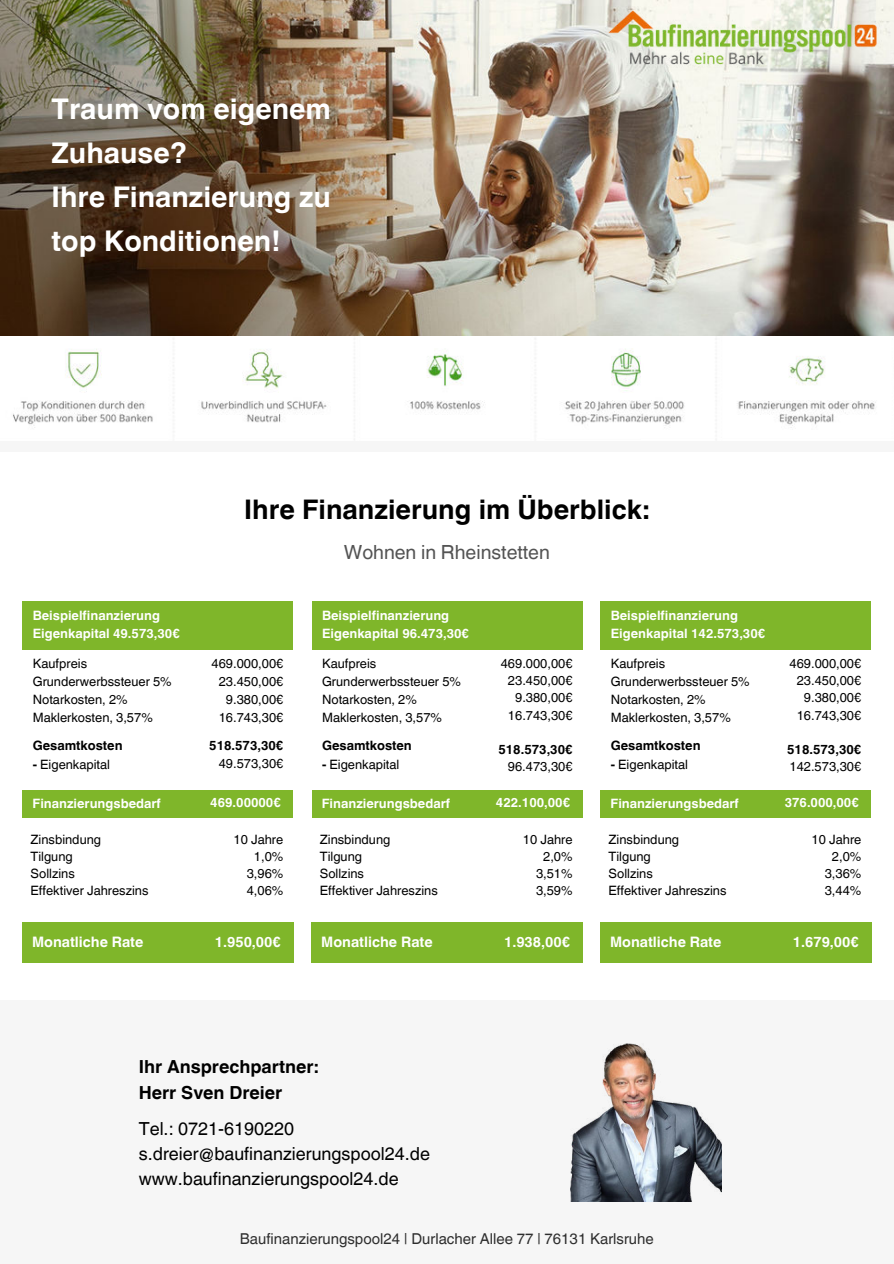
<style>
.page{position:relative;width:894px;height:1264px;background:#fff}
.page>*{position:absolute;margin:0;border:0;box-sizing:border-box;transform-origin:0 0}
.t1{font:700 28.5px/43.8px "Helvetica World";color:#fff}
.t2{font:700 27px "Helvetica World";color:#000}
.t3{font:19.5px "Helvetica World";color:#545454}
.t4{font:18px/24.8px "Helvetica World";color:#000}
.t5{font:700 18px/25.8px "Helvetica World";color:#000}
.t6{font:15px "Helvetica World";color:#2e2e2e}
.t7{font:700 14.4px "Helvetica World";color:#fff}
.t8{font:12.9px/17.2px "Helvetica World";color:#000}
.t9{font:700 12.9px/18.6px "Helvetica World";color:#fff}
.t10{font:700 12.9px "Helvetica World";color:#000}
.s1{font-weight:700}
</style>
<div class="page">
<div style="left:312px;top:601px;width:270px;height:49px;background:#7fb62a"></div>
<div style="left:312px;top:790px;width:270px;height:27px;background:#7fb62a"></div>
<div style="left:311px;top:922px;width:271px;height:40px;background:#7fb62a"></div>
<img style="left:0;top:335px;width:893px;height:97px">
<img style="left:0;top:0;width:893px;height:335px">
<img style="left:591px;top:0;width:302px;height:89px">
<div style="left:0;top:441px;width:893px;height:11px;background:#f6f6f6"></div>
<div style="left:0;top:1000px;width:892px;height:263px;background:#f6f6f6"></div>
<img style="left:570px;top:1043px;width:151px;height:158px">
<div style="left:600px;top:601px;width:270px;height:49px;background:#7fb62a"></div>
<div style="left:600px;top:790px;width:270px;height:27px;background:#7fb62a"></div>
<div style="left:599px;top:922px;width:271px;height:40px;background:#7fb62a"></div>
<div style="left:22px;top:601px;width:271px;height:49px;background:#7fb62a"></div>
<div style="left:23px;top:790px;width:270px;height:27px;background:#7fb62a"></div>
<div style="left:22px;top:922px;width:271px;height:40px;background:#7fb62a"></div>
<h1 class="t1" style="left:52px;top:87px;width:281px">Traum vom eigenem<br>Zuhause?<br>Ihre Finanzierung zu top Konditionen!</h1>
<p class="t9" style="left:33px;top:606px;width:148px">Beispielfinanzierung<br>Eigenkapital 49.573,30€</p>
<p class="t8" style="left:33px;top:655px;width:140px;line-height:17.9px">Kaufpreis<br>Grunderwerbssteuer 5%<br>Notarkosten, 2%<br>Maklerkosten, 3,57%</p>
<p class="t10" style="left:33px;top:738px;width:91px">Gesamtkosten</p>
<p class="t8" style="left:33px;top:756px;width:79px"><span class="s1">-</span> Eigenkapital</p>
<p class="t9" style="left:33px;top:794px;width:130px">Finanzierungsbedarf</p>
<p class="t8" style="left:31px;top:830px;width:119px">Zinsbindung<br>Tilgung<br>Sollzins<br>Effektiver Jahreszins</p>
<p class="t7" style="left:32px;top:933px;width:113px">Monatliche Rate</p>
<h2 class="t2" style="left:244px;top:494px;width:406px">Ihre Finanzierung im Überblick:</h2>
<h3 class="t3" style="left:343px;top:540px;width:207px">Wohnen in Rheinstetten</h3>
<p class="t8" style="left:211px;top:655px;width:73px;line-height:17.9px;text-align:right">469.000,00€<br>23.450,00€<br>9.380,00€<br>16.743,30€</p>
<p class="t10" style="left:209px;top:738px;width:76px">518.573,30€</p>
<p class="t8" style="left:219px;top:755px;width:66px">49.573,30€</p>
<p class="t9" style="left:210px;top:793px;width:72px">469.00000€</p>
<p class="t8" style="left:233px;top:830px;width:51px;text-align:right">10 Jahre<br>1,0%<br>3,96%<br>4,06%</p>
<p class="t7" style="left:215px;top:933px;width:68px">1.950,00€</p>
<p class="t9" style="left:322px;top:606px;width:148px">Beispielfinanzierung<br>Eigenkapital 96.473,30€</p>
<p class="t8" style="left:322px;top:655px;width:140px;line-height:17.9px">Kaufpreis<br>Grunderwerbssteuer 5%<br>Notarkosten, 2%<br>Maklerkosten, 3,57%</p>
<p class="t10" style="left:322px;top:738px;width:91px">Gesamtkosten</p>
<p class="t8" style="left:322px;top:756px;width:79px"><span class="s1">-</span> Eigenkapital</p>
<p class="t9" style="left:322px;top:794px;width:130px">Finanzierungsbedarf</p>
<p class="t8" style="left:320px;top:830px;width:119px">Zinsbindung<br>Tilgung<br>Sollzins<br>Effektiver Jahreszins</p>
<p class="t7" style="left:321px;top:933px;width:113px">Monatliche Rate</p>
<p class="t8" style="left:500px;top:655px;width:73px;text-align:right">469.000,00€<br>23.450,00€<br>9.380,00€<br>16.743,30€</p>
<p class="t10" style="left:498px;top:742px;width:76px">518.573,30€</p>
<p class="t8" style="left:508px;top:758px;width:66px">96.473,30€</p>
<p class="t9" style="left:496px;top:793px;width:76px">422.100,00€</p>
<p class="t8" style="left:522px;top:830px;width:51px;text-align:right">10 Jahre<br>2,0%<br>3,51%<br>3,59%</p>
<p class="t7" style="left:504px;top:933px;width:68px">1.938,00€</p>
<p class="t9" style="left:610px;top:606px;width:156px">Beispielfinanzierung<br>Eigenkapital 142.573,30€</p>
<p class="t8" style="left:610px;top:655px;width:140px;line-height:17.9px">Kaufpreis<br>Grunderwerbssteuer 5%<br>Notarkosten, 2%<br>Maklerkosten, 3,57%</p>
<p class="t10" style="left:610px;top:738px;width:91px">Gesamtkosten</p>
<p class="t8" style="left:610px;top:756px;width:79px"><span class="s1">-</span> Eigenkapital</p>
<p class="t9" style="left:610px;top:794px;width:130px">Finanzierungsbedarf</p>
<p class="t8" style="left:608px;top:830px;width:119px">Zinsbindung<br>Tilgung<br>Sollzins<br>Effektiver Jahreszins</p>
<p class="t7" style="left:610px;top:933px;width:113px">Monatliche Rate</p>
<p class="t8" style="left:789px;top:655px;width:73px;text-align:right">469.000,00€<br>23.450,00€<br>9.380,00€<br>16.743,30€</p>
<p class="t10" style="left:787px;top:742px;width:76px">518.573,30€</p>
<p class="t8" style="left:789px;top:758px;width:73px">142.573,30€</p>
<p class="t9" style="left:784px;top:793px;width:76px">376.000,00€</p>
<p class="t8" style="left:811px;top:830px;width:51px;text-align:right">10 Jahre<br>2,0%<br>3,36%<br>3,44%</p>
<p class="t7" style="left:792px;top:933px;width:68px">1.679,00€</p>
<h3 class="t5" style="left:139px;top:1053px;width:181px">Ihr Ansprechpartner:<br>Herr Sven Dreier</h3>
<h3 class="t4" style="left:139px;top:1116px;width:293px">Tel.: 0721-6190220 s.dreier@baufinanzierungspool24.de www.baufinanzierungspool24.de</h3>
<p class="t6" style="left:240px;top:1229px;width:415px">Baufinanzierungspool24 | Durlacher Allee 77 | 76131 Karlsruhe</p>
</div>
